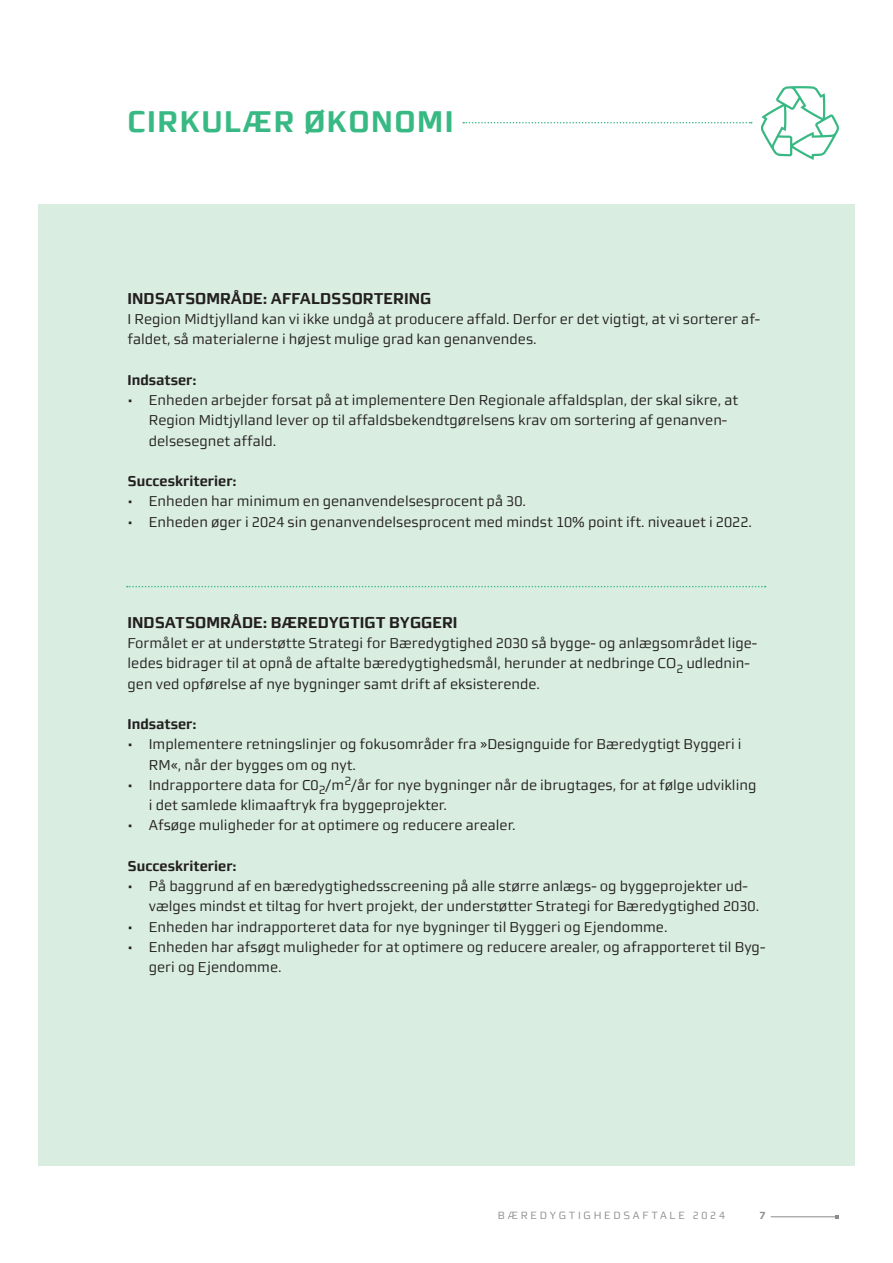
<style>
.page{position:relative;width:893px;height:1263px;background:#fff}
.page>*{position:absolute;margin:0;border:0;box-sizing:border-box;transform-origin:0 0}
.t1{font:700 30px "midtsans";letter-spacing:.05em;color:#38b983}
.t2{font:700 15.75px "midtsans";color:#231f20}
.t3{font:14.25px/20.2px "midtsans";color:#231f20}
.t4{font:700 14.25px "midtsans";color:#231f20}
.t5{font:10.5px "midtsans";letter-spacing:.26em;color:#8a8c8f}
.t6{font:700 10.5px "midtsans";color:#8a8c8f}
</style>
<div class="page">
<div style="left:38px;top:204px;width:817px;height:961px;background:#d9ede1"></div>
<svg style="left:127px;top:586px;width:639px;height:1px"></svg>
<svg style="left:761px;top:86px;width:78px;height:74px"></svg>
<svg style="left:463px;top:122px;width:289px;height:1px"></svg>
<hr style="left:771px;top:1216px;width:66px;height:1px;background:#8a8c8f">
<h1 class="t1" style="left:128px;top:104px;width:327px">CIRKULÆR ØKONOMI</h1>
<h3 class="t2" style="left:128px;top:289px;width:305px">INDSATSOMRÅDE: AFFALDSSORTERING</h3>
<p class="t3" style="left:128px;top:309px;width:634px">I Region Midtjylland kan vi ikke undgå at producere affald. Derfor er det vigtigt, at vi sorterer af&shy;faldet, så materialerne i højest mulige grad kan genanvendes.</p>
<h4 class="t4" style="left:128px;top:372px;width:71px">Indsatser:</h4>
<p class="t3" style="left:149px;top:390px;width:591px;text-indent:-21px">• Enheden arbejder forsat på at implementere Den Regionale affaldsplan, der skal sikre, at<br>Region Midtjylland lever op til affaldsbekendtgørelsens krav om sortering af genanven&shy;delsesegnet affald.</p>
<h4 class="t4" style="left:128px;top:473px;width:111px">Succeskriterier:</h4>
<p class="t3" style="left:128px;top:491px;width:400px">• Enheden har minimum en genanvendelsesprocent på 30.</p>
<p class="t3" style="left:128px;top:511px;width:626px">• Enheden øger i 2024 sin genanvendelsesprocent med mindst 10% point ift. niveauet i 2022.</p>
<h3 class="t2" style="left:128px;top:613px;width:332px">INDSATSOMRÅDE: BÆREDYGTIGT BYGGERI</h3>
<p class="t3" style="left:128px;top:633px;width:631px">Formålet er at understøtte Strategi for Bæredygtighed 2030 så bygge- og anlægsområdet lige&shy;ledes bidrager til at opnå de aftalte bæredygtighedsmål, herunder at nedbringe CO<sub>2</sub> udlednin&shy;gen ved opførelse af nye bygninger samt drift af eksisterende.</p>
<h4 class="t4" style="left:128px;top:716px;width:71px">Indsatser:</h4>
<p class="t3" style="left:149px;top:734px;width:594px;text-indent:-21px">• Implementere retningslinjer og fokusområder fra »Designguide for Bæredygtigt Byggeri i<br>RM«, når der bygges om og nyt.</p>
<p class="t3" style="left:149px;top:775px;width:609px;text-indent:-21px">• Indrapportere data for C0<sub>2</sub>/m<sup>2</sup>/år for nye bygninger når de ibrugtages, for at følge udvikling i det samlede klimaaftryk fra byggeprojekter.</p>
<p class="t3" style="left:128px;top:815px;width:390px">• Afsøge muligheder for at optimere og reducere arealer.</p>
<h4 class="t4" style="left:128px;top:858px;width:111px">Succeskriterier:</h4>
<p class="t3" style="left:149px;top:876px;width:612px;text-indent:-21px">• På baggrund af en bæredygtighedsscreening på alle større anlægs- og byggeprojekter ud&shy;vælges mindst et tiltag for hvert projekt, der understøtter Strategi for Bæredygtighed 2030.</p>
<p class="t3" style="left:128px;top:916px;width:541px">• Enheden har indrapporteret data for nye bygninger til Byggeri og Ejendomme.</p>
<p class="t3" style="left:149px;top:937px;width:618px;text-indent:-21px">• Enheden har afsøgt muligheder for at optimere og reducere arealer, og afrapporteret til Byg&shy;geri og Ejendomme.</p>
<p class="t5" style="left:498px;top:1210px;width:229px">BÆREDYGTIGHEDSAFTALE 2024</p>
<p class="t6" style="left:759px;top:1210px;width:8px">7</p>
</div>
